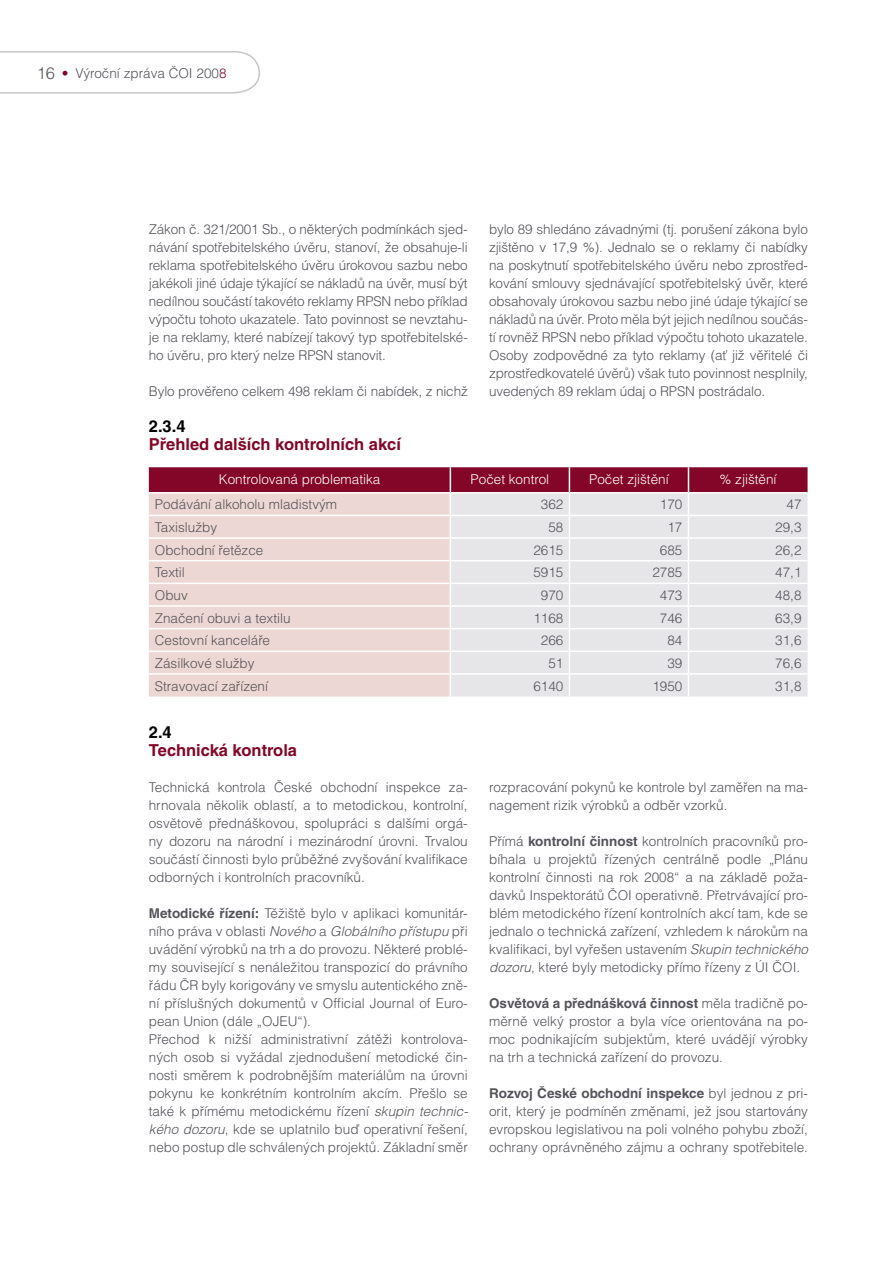
<style>
.page{position:relative;width:893px;height:1263px;background:#fff}
.page>*{position:absolute;margin:0;border:0;box-sizing:border-box;transform-origin:0 0}
.t1{font:700 16.5px "Helvetica CE";color:#830628}
.t2{font:700 16.5px "Helvetica CE";color:#000}
.t3{font:300 13.5px/18px "Helvetica CE";color:#55535b;text-align:justify}
.t4{font:300 13.5px "Helvetica CE";color:#fff}
.s1{font-size:16.5px}
.s2{color:#830628}
.s3{font-weight:700}
.s4{font-style:italic}
</style>
<div class="page">
<svg style="left:149px;top:467px;width:658px;height:229px;background:#dfc9cd"></svg>
<svg style="left:0;top:51px;width:260px;height:43px"></svg>
<p class="t3" style="left:37px;top:64px;width:191px"><span class="s1">16</span> <span class="s2">•</span> Výroční zpráva ČOI 200<span class="s2">8</span></p>
<p class="t3" style="left:149px;top:220px;width:320px">Zákon č. 321/2001 Sb., o některých podmínkách sjed&shy;návání spotřebitelského úvěru, stanoví, že obsahuje-li reklama spotřebitelského úvěru úrokovou sazbu nebo jakékoli jiné údaje týkající se nákladů na úvěr, musí být nedílnou součástí takovéto reklamy RPSN nebo příklad výpočtu tohoto ukazatele. Tato povinnost se nevztahu&shy;je na reklamy, které nabízejí takový typ spotřebitelské&shy;ho úvěru, pro který nelze RPSN stanovit.</p>
<p class="t3" style="left:149px;top:382px;width:320px">Bylo prověřeno celkem 498 reklam či nabídek, z nichž</p>
<p class="t2" style="left:149px;top:417px;width:38px">2.3.4</p>
<p class="t1" style="left:149px;top:435px;width:254px">Přehled dalších kontrolních akcí</p>
<p class="t3" style="left:489px;top:220px;width:320px">bylo 89 shledáno závadnými (tj. porušení zákona bylo zjištěno v 17,9 %). Jednalo se o reklamy či nabídky na poskytnutí spotřebitelského úvěru nebo zprostřed&shy;kování smlouvy sjednávající spotřebitelský úvěr, které obsahovaly úrokovou sazbu nebo jiné údaje týkající se nákladů na úvěr. Proto měla být jejich nedílnou součás&shy;tí rovněž RPSN nebo příklad výpočtu tohoto ukazatele.<br>Osoby zodpovědné za tyto reklamy (ať již věřitelé či zprostředkovatelé úvěrů) však tuto povinnost nesplnily, uvedených 89 reklam údaj o RPSN postrádalo.</p>
<p class="t4" style="left:219px;top:471px;width:163px">Kontrolovaná problematika</p>
<p class="t4" style="left:471px;top:471px;width:80px">Počet kontrol</p>
<p class="t4" style="left:589px;top:471px;width:81px">Počet zjištění</p>
<p class="t4" style="left:719px;top:471px;width:59px">% zjištění</p>
<p class="t3" style="left:155px;top:496px;width:184px">Podávání alkoholu mladistvým</p>
<p class="t3" style="left:541px;top:496px;width:24px">362</p>
<p class="t3" style="left:660px;top:496px;width:24px">170</p>
<p class="t3" style="left:786px;top:496px;width:17px">47</p>
<p class="t3" style="left:155px;top:518px;width:64px">Taxislužby</p>
<p class="t3" style="left:548px;top:518px;width:17px">58</p>
<p class="t3" style="left:667px;top:518px;width:17px">17</p>
<p class="t3" style="left:775px;top:518px;width:28px">29,3</p>
<p class="t3" style="left:155px;top:541px;width:110px">Obchodní řetězce</p>
<p class="t3" style="left:533px;top:541px;width:32px">2615</p>
<p class="t3" style="left:660px;top:541px;width:24px">685</p>
<p class="t3" style="left:775px;top:541px;width:28px">26,2</p>
<p class="t3" style="left:155px;top:564px;width:32px">Textil</p>
<p class="t3" style="left:533px;top:564px;width:32px">5915</p>
<p class="t3" style="left:652px;top:564px;width:32px">2785</p>
<p class="t3" style="left:775px;top:564px;width:28px">47,1</p>
<p class="t3" style="left:155px;top:586px;width:35px">Obuv</p>
<p class="t3" style="left:541px;top:586px;width:24px">970</p>
<p class="t3" style="left:660px;top:586px;width:24px">473</p>
<p class="t3" style="left:775px;top:586px;width:28px">48,8</p>
<p class="t3" style="left:155px;top:609px;width:137px">Značení obuvi a textilu</p>
<p class="t3" style="left:533px;top:609px;width:32px">1168</p>
<p class="t3" style="left:660px;top:609px;width:24px">746</p>
<p class="t3" style="left:775px;top:609px;width:28px">63,9</p>
<p class="t3" style="left:155px;top:631px;width:117px">Cestovní kanceláře</p>
<p class="t3" style="left:541px;top:631px;width:24px">266</p>
<p class="t3" style="left:667px;top:631px;width:17px">84</p>
<p class="t3" style="left:775px;top:631px;width:28px">31,6</p>
<p class="t3" style="left:155px;top:654px;width:101px">Zásilkové služby</p>
<p class="t3" style="left:548px;top:654px;width:17px">51</p>
<p class="t3" style="left:667px;top:654px;width:17px">39</p>
<p class="t3" style="left:775px;top:654px;width:28px">76,6</p>
<p class="t3" style="left:155px;top:677px;width:115px">Stravovací zařízení</p>
<p class="t3" style="left:533px;top:677px;width:32px">6140</p>
<p class="t3" style="left:652px;top:677px;width:32px">1950</p>
<p class="t3" style="left:775px;top:677px;width:28px">31,8</p>
<p class="t2" style="left:149px;top:723px;width:24px">2.4</p>
<p class="t1" style="left:149px;top:741px;width:150px">Technická kontrola</p>
<p class="t3" style="left:149px;top:778px;width:320px">Technická kontrola České obchodní inspekce za&shy;hrnovala několik oblastí, a to metodickou, kontrolní, osvětově přednáškovou, spolupráci s dalšími orgá&shy;ny dozoru na národní i mezinárodní úrovni. Trvalou součástí činnosti bylo průběžné zvyšování kvalifikace odborných i kontrolních pracovníků.</p>
<p class="t3" style="left:149px;top:904px;width:321px;text-align:left"><span class="s3">Metodické řízení:</span> Těžiště bylo v aplikaci komunitár&shy;ního práva v oblasti <span class="s4">Nového</span> a <span class="s4">Globálního přístupu</span> při uvádění výrobků na trh a do provozu. Některé problé&shy;my související s nenáležitou transpozicí do právního řádu ČR byly korigovány ve smyslu autentického zně&shy;ní příslušných dokumentů v Official Journal of Euro&shy;pean Union (dále „OJ EU “).<br>Přechod k nižší administrativní zátěži kontrolova&shy;ných osob si vyžádal zjednodušení metodické čin&shy;nosti směrem k podrobnějším materiálům na úrovni pokynu ke konkrétním kontrolním akcím. Přešlo se také k přímému metodickému řízení <span class="s4">skupin technic&shy;kého dozoru</span>, kde se uplatnilo buď operativní řešení, nebo postup dle schválených projektů. Základní směr</p>
<p class="t3" style="left:489px;top:778px;width:320px">rozpracování pokynů ke kontrole byl zaměřen na ma&shy;nagement rizik výrobků a odběr vzorků.</p>
<p class="t3" style="left:489px;top:832px;width:320px">Přímá <span class="s3">kontrolní činnost</span> kontrolních pracovníků pro&shy;bíhala u projektů řízených centrálně podle „Plánu kontrolní činnosti na rok 2008“ a na základě poža&shy;davků Inspektorátů ČOI operativně. Přetrvávající pro&shy;blém metodického řízení kontrolních akcí tam, kde se jednalo o technická zařízení, vzhledem k nárokům na kvalifikaci, byl vyřešen ustavením <span class="s4">Skupin technického dozoru</span>, které byly metodicky přímo řízeny z ÚI ČOI.</p>
<p class="t3" style="left:489px;top:994px;width:320px"><span class="s3">Osvětová a přednášková činnost</span> měla tradičně po&shy;měrně velký prostor a byla více orientována na po&shy;moc podnikajícím subjektům, které uvádějí výrobky na trh a technická zařízení do provozu.</p>
<p class="t3" style="left:489px;top:1084px;width:320px"><span class="s3">Rozvoj České obchodní inspekce</span> byl jednou z pri&shy;orit, který je podmíněn změnami, jež jsou startovány evropskou legislativou na poli volného pohybu zboží, ochrany oprávněného zájmu a ochrany spotřebitele.</p>
</div>
